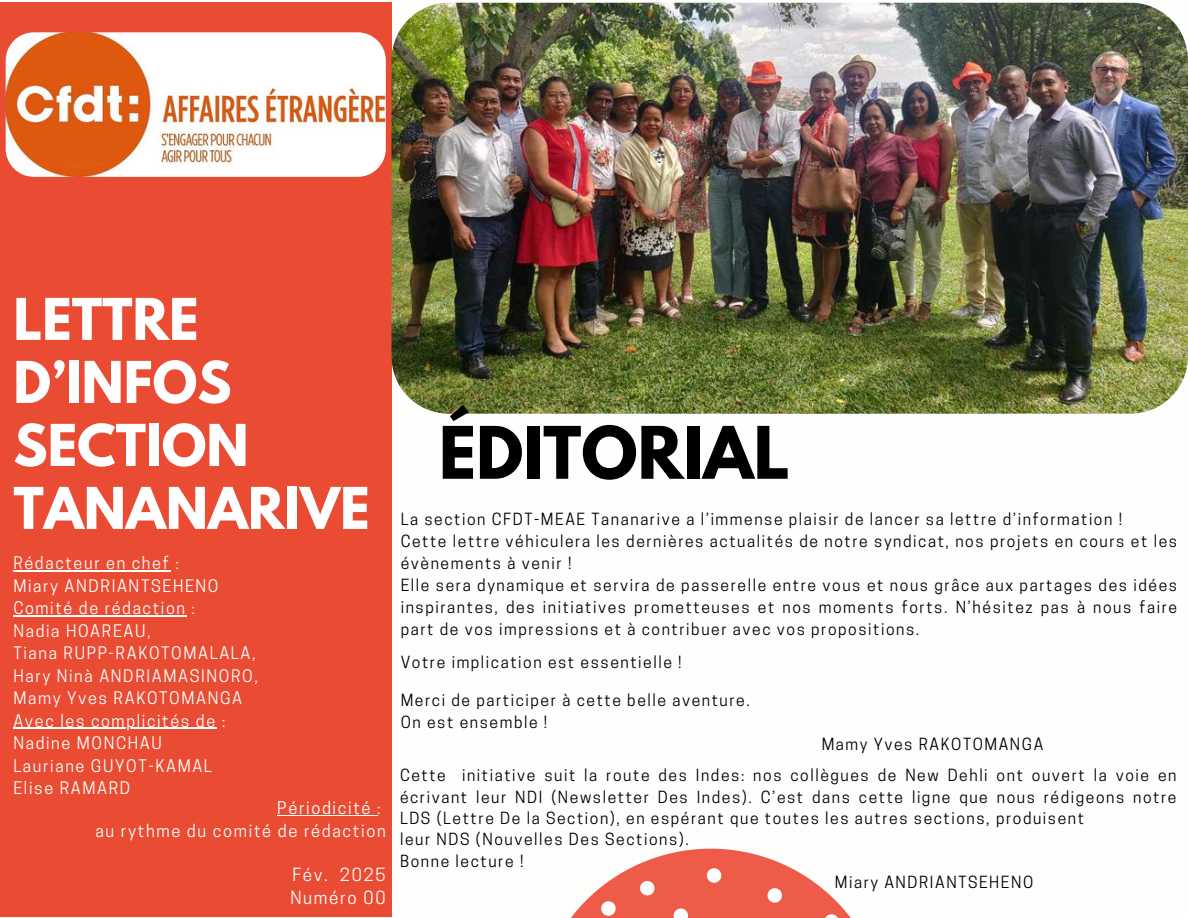
<style>
.page{position:relative;width:1188px;height:918px;background:#fff}
.page>*{position:absolute;margin:0;border:0;box-sizing:border-box;transform-origin:0 0}
.t1{font:700 64.05px "League Spartan";color:#000}
.t2{font:700 51px/63px "League Spartan";color:#fff}
.t3{font:16.95px "Cooper Hewitt";letter-spacing:.1em;color:#fff}
.t4{font:16.5px "Cooper Hewitt";letter-spacing:.1em;color:#fff}
.t5{font:16.35px "Cooper Hewitt";letter-spacing:.1em;color:#fff}
.t6{font:15.75px/22px "Cooper Hewitt";letter-spacing:.1em;color:#000;text-align:justify}
</style>
<div class="page">
<svg style="left:571px;top:849px;width:280px;height:69px"></svg>
<div style="left:0;top:3px;width:392px;height:914px;background:#e94c33"></div>
<img style="left:6px;top:32px;width:380px;height:144px;border-radius:28px">
<img style="left:392px;top:3px;width:796px;height:410px;border-radius:57px">
<hr style="left:13px;top:570px;width:158px;height:1px;background:#fff">
<hr style="left:13px;top:615px;width:174px;height:1px;background:#fff">
<hr style="left:13px;top:728px;width:204px;height:1px;background:#fff">
<hr style="left:277px;top:815px;width:100px;height:1px;background:#fff">
<p class="t2" style="left:13px;top:294px;width:358px">LETTRE<br>D’INFOS<br>SECTION<br>TANANARIVE</p>
<h2 class="t5" style="left:13px;top:557px;width:167px">Rédacteur en chef :</h2>
<p class="t5" style="left:13px;top:579px;width:207px">Miary ANDRIANTSEHENO</p>
<p class="t5" style="left:13px;top:602px;width:183px">Comité de rédaction :</p>
<p class="t5" style="left:13px;top:624px;width:139px">Nadia HOAREAU,</p>
<p class="t5" style="left:13px;top:647px;width:244px">Tiana RUPP-RAKOTOMALALA,</p>
<p class="t5" style="left:13px;top:669px;width:246px">Hary Ninà ANDRIAMASINORO,</p>
<p class="t5" style="left:13px;top:692px;width:230px">Mamy Yves RAKOTOMANGA</p>
<p class="t5" style="left:13px;top:714px;width:213px">Avec les complicités de :</p>
<p class="t5" style="left:13px;top:737px;width:150px">Nadine MONCHAU</p>
<p class="t5" style="left:13px;top:759px;width:200px">Lauriane GUYOT-KAMAL</p>
<p class="t5" style="left:13px;top:782px;width:118px">Elise RAMARD</p>
<p class="t4" style="left:277px;top:802px;width:105px">Périodicité :</p>
<p class="t4" style="left:95px;top:824px;width:292px">au rythme du comité de rédaction</p>
<p class="t3" style="left:293px;top:868px;width:95px">Fév. 2025</p>
<p class="t3" style="left:290px;top:892px;width:97px">Numéro 00</p>
<p class="t1" style="left:439px;top:421px;width:352px">ÉDITORIAL</p>
<p class="t6" style="left:401px;top:510px;width:723px">La section CFDT-MEAE Tananarive a l’immense plaisir de lancer sa lettre d’information !</p>
<p class="t6" style="left:401px;top:532px;width:778px">Cette lettre véhiculera les dernières actualités de notre syndicat, nos projets en cours et les évènements à venir !</p>
<p class="t6" style="left:401px;top:576px;width:778px">Elle sera dynamique et servira de passerelle entre vous et nous grâce aux partages des idées inspirantes, des initiatives prometteuses et nos moments forts. N’hésitez pas à nous faire part de vos impressions et à contribuer avec vos propositions.</p>
<p class="t6" style="left:401px;top:654px;width:282px">Votre implication est essentielle !</p>
<p class="t6" style="left:401px;top:691px;width:351px">Merci de participer à cette belle aventure.</p>
<p class="t6" style="left:401px;top:713px;width:148px">On est ensemble !</p>
<h1 class="t6" style="left:822px;top:735px;width:223px">Mamy Yves RAKOTOMANGA</h1>
<p class="t6" style="left:400px;top:767px;width:778px;line-height:21.3px">Cette initiative suit la route des Indes: nos collègues de New Dehli ont ouvert la voie en écrivant leur NDI (Newsletter Des Indes). C’est dans cette ligne que nous rédigeons notre LDS (Lettre De la Section), en espérant que toutes les autres sections, produisent</p>
<p class="t6" style="left:400px;top:830px;width:290px">leur NDS (Nouvelles Des Sections).</p>
<p class="t6" style="left:400px;top:852px;width:125px">Bonne lecture !</p>
<p class="t6" style="left:835px;top:873px;width:200px">Miary ANDRIANTSEHENO</p>
</div>
